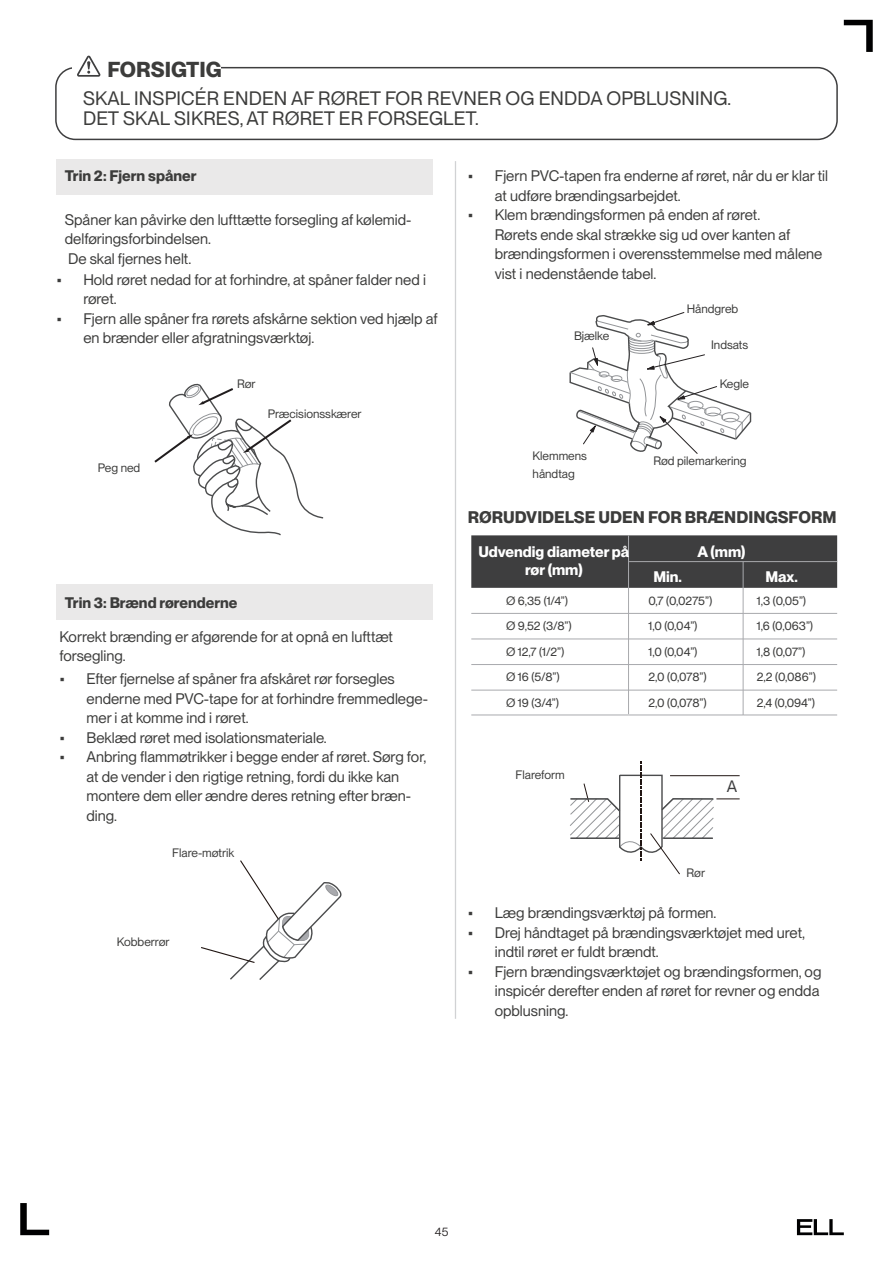
<style>
.page{position:relative;width:893px;height:1263px;background:#fff}
.page>*{position:absolute;margin:0;border:0;box-sizing:border-box;transform-origin:0 0}
.t1{font:700 21.15px "PP Neue Montreal";color:#3c3c3b}
.t2{font:19.05px/19.5px "PP Neue Montreal";letter-spacing:.01em;color:#3c3c3b}
.t3{font:700 16.5px "PP Neue Montreal";color:#3c3c3b}
.t4{font:16.2px "PP Neue Montreal";color:#3e3e3f}
.t5{font:15px/19.5px "PP Neue Montreal";color:#3c3c3b}
.t6{font:700 15px "PP Neue Montreal";color:#3c3c3b}
.t7{font:700 15px/18px "PP Neue Montreal";color:#fff;text-align:center}
.t8{font:12px/25.5px "PP Neue Montreal";color:#3c3c3b}
.t9{font:12px "PP Neue Montreal";color:#231f20}
</style>
<div class="page">
<svg style="left:20px;top:1203px;width:29px;height:32px"></svg>
<svg style="left:844px;top:20px;width:29px;height:32px"></svg>
<svg style="left:797px;top:1219px;width:47px;height:16px"></svg>
<div style="left:56px;top:159px;width:377px;height:36px;background:#eae9e9"></div>
<div style="left:56px;top:584px;width:377px;height:35px;background:#eae9e9"></div>
<svg style="left:154px;top:383px;width:170px;height:153px"></svg>
<svg style="left:201px;top:860px;width:141px;height:120px"></svg>
<div style="left:471px;top:535px;width:366px;height:53px;background:#3e3e3f"></div>
<hr style="left:628px;top:561px;width:209px;height:1px;background:#a8a9ad">
<hr style="left:471px;top:613px;width:157px;height:1px;background:#a8a9ad">
<hr style="left:628px;top:613px;width:115px;height:1px;background:#a8a9ad">
<hr style="left:743px;top:613px;width:94px;height:1px;background:#a8a9ad">
<hr style="left:471px;top:639px;width:157px;height:1px;background:#a8a9ad">
<hr style="left:628px;top:639px;width:115px;height:1px;background:#a8a9ad">
<hr style="left:743px;top:639px;width:94px;height:1px;background:#a8a9ad">
<hr style="left:471px;top:664px;width:157px;height:1px;background:#a8a9ad">
<hr style="left:628px;top:664px;width:115px;height:1px;background:#a8a9ad">
<hr style="left:628px;top:535px;width:1px;height:179px;background:#a8a9ad">
<hr style="left:743px;top:664px;width:94px;height:1px;background:#a8a9ad">
<hr style="left:743px;top:562px;width:1px;height:153px;background:#a8a9ad">
<hr style="left:471px;top:690px;width:157px;height:1px;background:#a8a9ad">
<hr style="left:628px;top:690px;width:115px;height:1px;background:#a8a9ad">
<hr style="left:743px;top:690px;width:94px;height:1px;background:#a8a9ad">
<hr style="left:471px;top:715px;width:157px;height:1px;background:#a8a9ad">
<hr style="left:628px;top:715px;width:115px;height:1px;background:#a8a9ad">
<hr style="left:743px;top:715px;width:94px;height:1px;background:#a8a9ad">
<hr style="left:455px;top:161px;width:1px;height:858px;background:#d1d2d4">
<div style="left:55px;top:67px;width:783px;height:73px;border:2px solid #3e3e3f;border-radius:19px"></div>
<div style="left:72px;top:56px;width:148px;height:21px;background:#fff"></div>
<svg style="left:77px;top:56px;width:23px;height:21px"></svg>
<svg style="left:569px;top:312px;width:183px;height:142px"></svg>
<svg style="left:570px;top:761px;width:170px;height:114px"></svg>
<hr style="left:570px;top:837px;width:49px;height:2px;background:#4b4c4d">
<h1 class="t1" style="left:107px;top:56px;width:116px">FORSIGTIG</h1>
<p class="t2" style="left:83px;top:89px;width:650px">SKAL INSPICÉR ENDEN AF RØRET FOR REVNER OG ENDDA OPBLUSNING.<br>DET SKAL SIKRES, AT RØRET ER FORSEGLET.</p>
<p class="t6" style="left:65px;top:167px;width:133px">Trin 2: Fjern spåner</p>
<p class="t5" style="left:65px;top:210px;width:348px">Spåner kan påvirke den lufttætte forsegling af kølemid&shy;delføringsforbindelsen.<br>De skal fjernes helt.</p>
<p class="t5" style="left:83px;top:270px;width:344px;text-indent:-27px">• Hold røret nedad for at forhindre, at spåner falder ned i røret.</p>
<p class="t5" style="left:83px;top:309px;width:356px;text-indent:-27px">• Fjern alle spåner fra rørets afskårne sektion ved hjælp af en brænder eller afgratningsværktøj.</p>
<p class="t8" style="left:237px;top:371px;width:20px">Rør</p>
<p class="t8" style="left:268px;top:401px;width:95px">Præcisionsskærer</p>
<p class="t8" style="left:98px;top:455px;width:44px">Peg ned</p>
<p class="t6" style="left:65px;top:593px;width:174px">Trin 3: Brænd rørenderne</p>
<p class="t5" style="left:60px;top:626px;width:335px">Korrekt brænding er afgørende for at opnå en lufttæt forsegling.</p>
<p class="t5" style="left:87px;top:669px;width:343px;text-indent:-27px">• Efter fjernelse af spåner fra afskåret rør forsegles enderne med PVC-tape for at forhindre fremmedlege&shy;mer i at komme ind i røret.</p>
<p class="t5" style="left:60px;top:727px;width:269px">• Beklæd røret med isolationsmateriale.</p>
<p class="t5" style="left:87px;top:747px;width:341px;text-indent:-27px">• Anbring flammøtrikker i begge ender af røret. Sørg for, at de vender i den rigtige retning, fordi du ikke kan montere dem eller ændre deres retning efter bræn&shy;ding.</p>
<p class="t8" style="left:172px;top:840px;width:64px">Flare-møtrik</p>
<p class="t8" style="left:117px;top:929px;width:54px">Kobberrør</p>
<p class="t5" style="left:495px;top:166px;width:335px;text-indent:-27px">• Fjern PVC-tapen fra enderne af røret, når du er klar til at udføre brændingsarbejdet.</p>
<p class="t5" style="left:495px;top:205px;width:329px;text-indent:-27px">• Klem brændingsformen på enden af røret.<br>Rørets ende skal strække sig ud over kanten af brændingsformen i overensstemmelse med målene vist i nedenstående tabel.</p>
<p class="t8" style="left:574px;top:323px;width:37px">Bjælke</p>
<p class="t8" style="left:687px;top:296px;width:53px">Håndgreb</p>
<p class="t8" style="left:711px;top:331px;width:39px">Indsats</p>
<p class="t8" style="left:720px;top:371px;width:31px">Kegle</p>
<p class="t8" style="left:533px;top:447px;width:56px;line-height:18px">Klemmens håndtag</p>
<p class="t8" style="left:653px;top:448px;width:95px">Rød pilemarkering</p>
<p class="t3" style="left:468px;top:507px;width:370px">RØRUDVIDELSE UDEN FOR BRÆNDINGSFORM</p>
<p class="t7" style="left:478px;top:542px;width:153px">Udvendig diameter på rør (mm)</p>
<p class="t7" style="left:697px;top:542px;width:50px">A (mm)</p>
<p class="t7" style="left:653px;top:568px;width:30px">Min.</p>
<p class="t7" style="left:765px;top:568px;width:34px">Max.</p>
<p class="t8" style="left:506px;top:588px;width:67px">Ø 6,35 (1/4”)<br>Ø 9,52 (3/8”)<br>Ø 12,7 (1/2”)<br>Ø 16 (5/8”)<br>Ø 19 (3/4”)</p>
<p class="t8" style="left:648px;top:588px;width:65px">0,7 (0,0275”)<br>1,0 (0,04”)<br>1,0 (0,04”)<br>2,0 (0,078”)<br>2,0 (0,078”)</p>
<p class="t8" style="left:757px;top:588px;width:60px">1,3 (0,05”)<br>1,6 (0,063”)<br>1,8 (0,07”)<br>2,2 (0,086”)<br>2,4 (0,094”)</p>
<p class="t8" style="left:516px;top:762px;width:51px">Flareform</p>
<p class="t4" style="left:727px;top:777px;width:12px">A</p>
<p class="t8" style="left:686px;top:860px;width:20px">Rør</p>
<p class="t5" style="left:468px;top:903px;width:250px">• Læg brændingsværktøj på formen.</p>
<p class="t5" style="left:495px;top:922px;width:312px;text-indent:-27px">• Drej håndtaget på brændingsværktøjet med uret, indtil røret er fuldt brændt.</p>
<p class="t5" style="left:495px;top:961px;width:328px;text-indent:-27px">• Fjern brændingsværktøjet og brændingsformen, og inspicér derefter enden af røret for revner og endda opblusning.</p>
<p class="t9" style="left:435px;top:1224px;width:15px">45</p>
</div>
